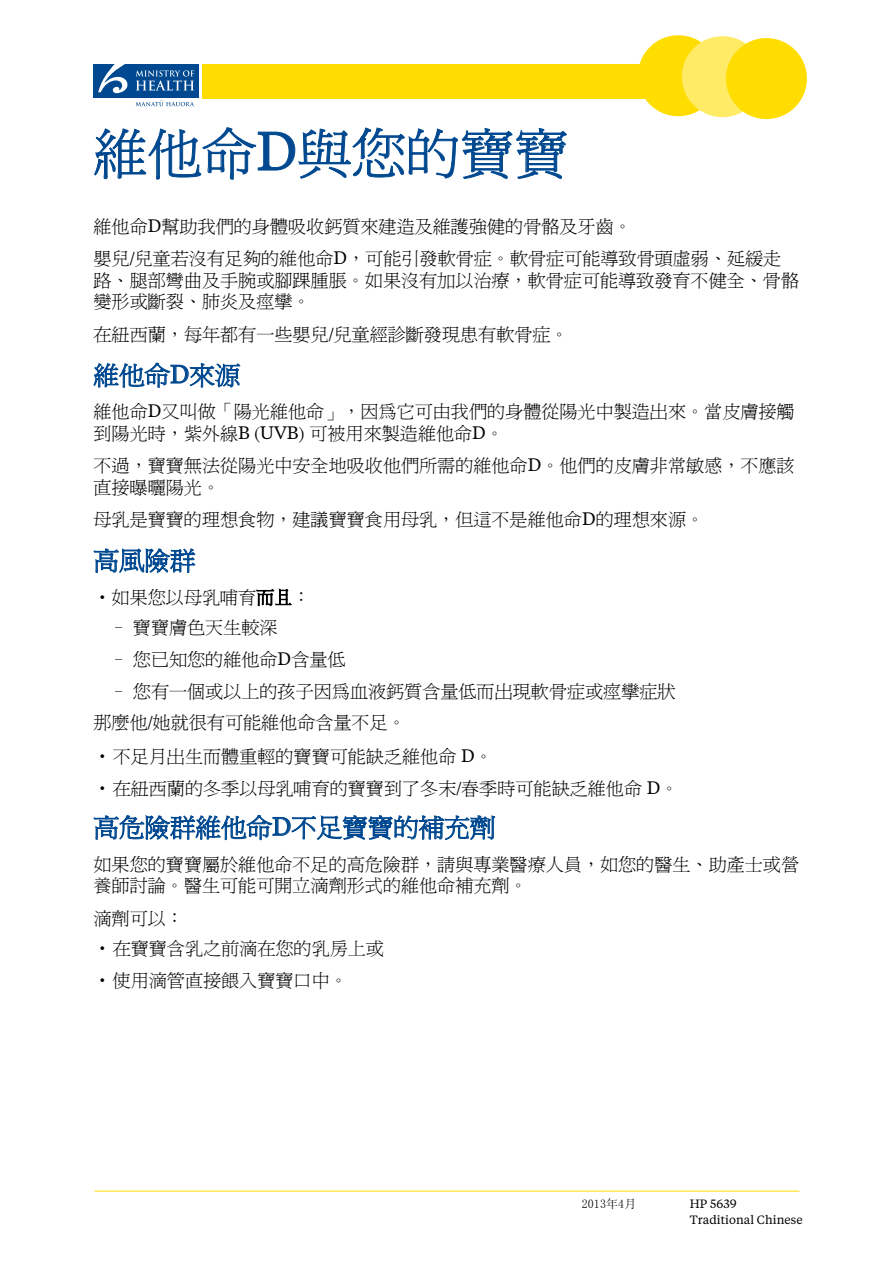
<style>
.page{position:relative;width:893px;height:1263px;background:#fff}
.page>*{position:absolute;margin:0;border:0;box-sizing:border-box;transform-origin:0 0}
.t1{font:54px "P Ming Li U";letter-spacing:.005em;color:#004990}
.t2{font:25.5px "P Ming Li U";color:#004990}
.t3{font:18px/21.6px "P Ming Li U";letter-spacing:.005em;color:#000}
.t4{font:12px/15.8px "Tiempos Text";letter-spacing:.005em;color:#000}
.t5{font:12px "Sim Sun";letter-spacing:.005em;color:#000}
.s1{font-family:"Tiempos Text"}
</style>
<div class="page">
<svg style="left:94px;top:127px;width:473px;height:53px"></svg>
<svg style="left:93px;top:362px;width:147px;height:26px"></svg>
<svg style="left:93px;top:548px;width:102px;height:25px"></svg>
<svg style="left:256px;top:588px;width:36px;height:18px"></svg>
<svg style="left:93px;top:814px;width:402px;height:26px"></svg>
<div style="left:202px;top:64px;width:449px;height:34px;background:#fd0"></div>
<div style="left:638px;top:35px;width:81px;height:81px;background:#fd0;border-radius:50%"></div>
<div style="left:682px;top:36px;width:81px;height:81px;background:#ffeb66;border-radius:50%"></div>
<div style="left:726px;top:38px;width:81px;height:81px;background:#fd0;border-radius:50%"></div>
<div style="left:94px;top:64px;width:105px;height:34px;background:#004990"></div>
<svg style="left:98px;top:64px;width:29px;height:29px"></svg>
<svg style="left:136px;top:70px;width:58px;height:20px"></svg>
<svg style="left:136px;top:100px;width:58px;height:6px"></svg>
<hr style="left:94px;top:1191px;width:705px;height:1px;background:#fd0">
<h1 class="t1" style="left:94px;top:127px;width:476px">維他命<span class="s1">D</span>與您的寶寶</h1>
<p class="t3" style="left:94px;top:210px;width:689px;line-height:32.2px">維他命<span class="s1">D</span>幫助我們的身體吸收鈣質來建造及維護強健的骨骼及牙齒。<br>嬰兒/兒童若沒有足夠的維他命<span class="s1">D</span>，可能引發軟骨症。軟骨症可能導致骨頭虛弱、延緩走</p>
<p class="t3" style="left:94px;top:270px;width:707px">路、腿部彎曲及手腕或腳踝腫脹。如果沒有加以治療，軟骨症可能導致發育不健全、骨骼變形或斷裂、肺炎及痙攣。</p>
<p class="t3" style="left:94px;top:323px;width:477px">在紐西蘭，每年都有一些嬰兒/兒童經診斷發現患有軟骨症。</p>
<h2 class="t2" style="left:94px;top:363px;width:148px">維他命<span class="s1">D</span>來源</h2>
<p class="t3" style="left:94px;top:401px;width:703px">維他命<span class="s1">D</span>又叫做「陽光維他命」，因為它可由我們的身體從陽光中製造出來。當皮膚接觸到陽光時，紫外線<span class="s1">B</span> (<span class="s1">UVB</span>) 可被用來製造維他命<span class="s1">D</span>。</p>
<p class="t3" style="left:94px;top:455px;width:703px">不過，寶寶無法從陽光中安全地吸收他們所需的維他命<span class="s1">D</span>。他們的皮膚非常敏感，不應該直接曝曬陽光。</p>
<p class="t3" style="left:94px;top:509px;width:612px">母乳是寶寶的理想食物，建議寶寶食用母乳，但這不是維他命<span class="s1">D</span>的理想來源。</p>
<h2 class="t2" style="left:94px;top:548px;width:103px">高風險群</h2>
<p class="t3" style="left:94px;top:587px;width:218px">•如果您以母乳哺育而且：</p>
<p class="t3" style="left:110px;top:617px;width:169px">– 寶寶膚色天生較深</p>
<p class="t3" style="left:110px;top:649px;width:237px">– 您已知您的維他命<span class="s1">D</span>含量低</p>
<p class="t3" style="left:94px;top:677px;width:583px;line-height:30.2px;text-indent:16px">– 您有一個或以上的孩子因為血液鈣質含量低而出現軟骨症或痙攣症狀那麼他/她就很有可能維他命含量不足。</p>
<p class="t3" style="left:94px;top:746px;width:401px">• 不足月出生而體重輕的寶寶可能缺乏維他命 <span class="s1">D</span>。</p>
<p class="t3" style="left:94px;top:778px;width:586px">• 在紐西蘭的冬季以母乳哺育的寶寶到了冬末/春季時可能缺乏維他命 <span class="s1">D</span>。</p>
<h2 class="t2" style="left:94px;top:815px;width:403px">高危險群維他命<span class="s1">D</span>不足寶寶的補充劑</h2>
<p class="t3" style="left:94px;top:853px;width:707px">如果您的寶寶屬於維他命不足的高危險群，請與專業醫療人員，如您的醫生、助產士或營養師討論。醫生可能可開立滴劑形式的維他命補充劑。</p>
<p class="t3" style="left:94px;top:907px;width:92px">滴劑可以：</p>
<p class="t3" style="left:94px;top:937px;width:292px">• 在寶寶含乳之前滴在您的乳房上或</p>
<p class="t3" style="left:94px;top:970px;width:256px">• 使用滴管直接餵入寶寶口中。</p>
<p class="t5" style="left:582px;top:1198px;width:56px">2013年4月</p>
<p class="t4" style="left:690px;top:1196px;width:114px">HP 5639<br>Traditional Chinese</p>
</div>
